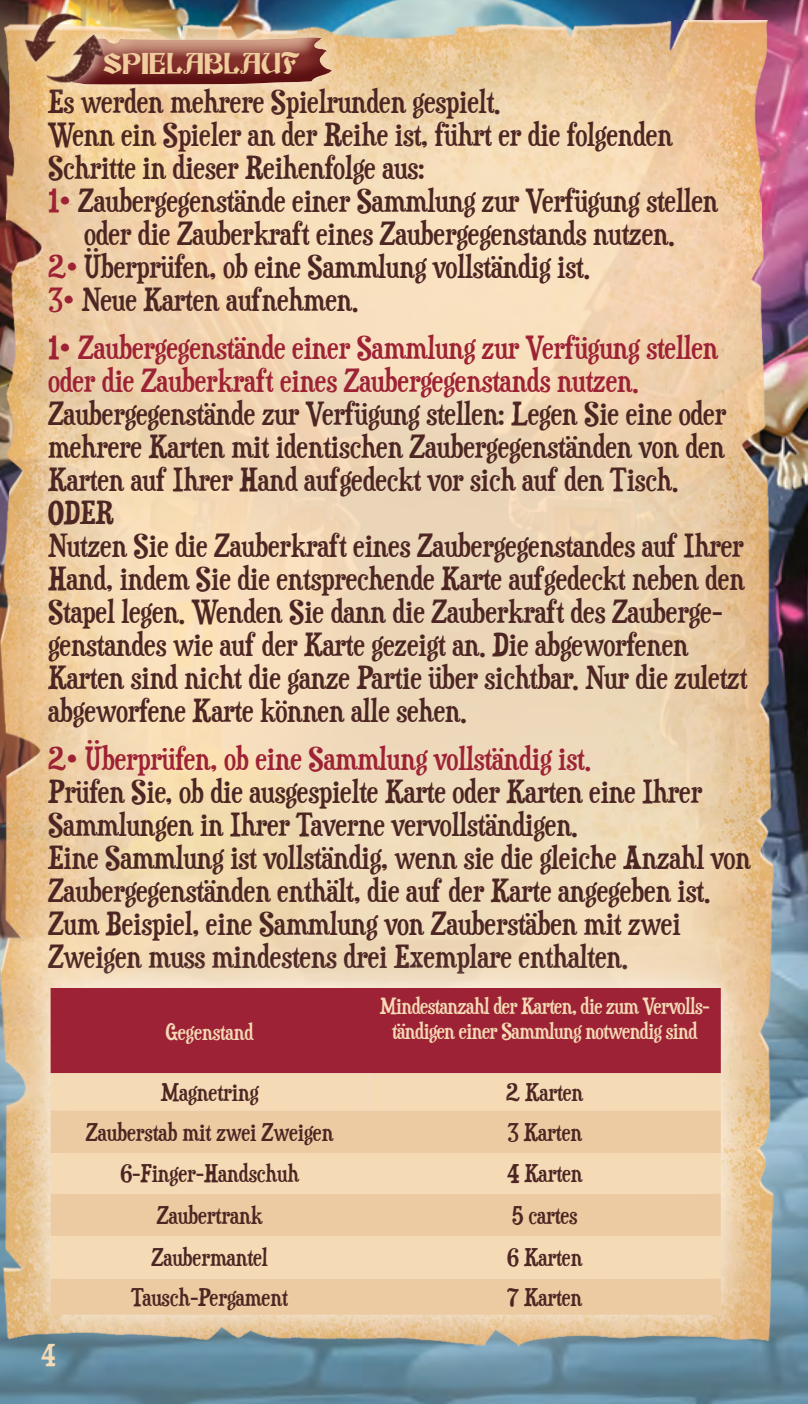
<style>
.page{position:relative;width:808px;height:1404px;background:#fff}
.page>*{position:absolute;margin:0;border:0;box-sizing:border-box;transform-origin:0 0}
.t1{font:30px/33px "Duality";color:#4d2623}
.t2{font:30px/33px "Duality";color:#9e2235}
.t3{font:30px "Becker";color:#efcd9c;scale:.9 1}
.t4{font:27px "Duality";color:#f4dab5}
.t5{font:22.8px "Duality";color:#4d2623}
.t6{font:21px/25.2px "Duality";letter-spacing:-.02em;color:#f4dab5;text-align:center}
.t7{font:21px "Duality";color:#f4dab5}
.s1{color:#9e2235}
</style>
<div class="page">
<img style="left:0;top:0;width:808px;height:1403px">
<img style="left:0;top:21px;width:790px;height:1373px">
<div style="left:54px;top:19px;width:294px;height:85px;background:#fff;opacity:.75"></div>
<img style="left:0;top:0;width:333px;height:120px">
<img style="left:2px;top:0;width:134px;height:109px">
<div style="left:19px;top:956px;width:733px;height:389px;background:#fff;opacity:.75"></div>
<div style="left:51px;top:987px;width:670px;height:86px;background:#9e2235"></div>
<div style="left:51px;top:1073px;width:670px;height:37px;background:#f4dab5"></div>
<div style="left:51px;top:1110px;width:670px;height:204px;background:#edcba2"></div>
<svg style="left:51px;top:1152px;width:670px;height:126px;background:#f1d4ae"></svg>
<hr style="left:367px;top:1073px;width:3px;height:37px;background:#f5dac0">
<p class="t3" style="left:103px;top:45px;width:220px">SPIELABLAUF</p>
<p class="t1" style="left:48px;top:84px;width:454px">Es werden mehrere Spielrunden gespielt.</p>
<p class="t1" style="left:48px;top:117px;width:626px">Wenn ein Spieler an der Reihe ist, führt er die folgenden</p>
<p class="t1" style="left:48px;top:150px;width:378px">Schritte in dieser Reihenfolge aus:</p>
<p class="t1" style="left:48px;top:183px;width:672px"><span class="s1">1•</span> Zaubergegenstände einer Sammlung zur Verfügung stellen</p>
<p class="t1" style="left:84px;top:216px;width:592px">oder die Zauberkraft eines Zaubergegenstands nutzen.</p>
<p class="t1" style="left:48px;top:249px;width:543px"><span class="s1">2•</span> Überprüfen, ob eine Sammlung vollständig ist.</p>
<p class="t1" style="left:48px;top:282px;width:312px"><span class="s1">3•</span> Neue Karten aufnehmen.</p>
<p class="t2" style="left:48px;top:330px;width:672px">1• Zaubergegenstände einer Sammlung zur Verfügung stellen oder die Zauberkraft eines Zaubergegenstands nutzen.</p>
<p class="t1" style="left:48px;top:396px;width:701px">Zaubergegenstände zur Verfügung stellen: Legen Sie eine oder mehrere Karten mit identischen Zaubergegenständen von den Karten auf Ihrer Hand aufgedeckt vor sich auf den Tisch.<br>ODER<br>Nutzen Sie die Zauberkraft eines Zaubergegenstandes auf Ihrer Hand, indem Sie die entsprechende Karte aufgedeckt neben den Stapel legen. Wenden Sie dann die Zauberkraft des Zauberge&shy;genstandes wie auf der Karte gezeigt an. Die abgeworfenen Karten sind nicht die ganze Partie über sichtbar. Nur die zuletzt abgeworfene Karte können alle sehen.</p>
<p class="t2" style="left:48px;top:741px;width:544px">2• Überprüfen, ob eine Sammlung vollständig ist.</p>
<p class="t1" style="left:48px;top:774px;width:704px">Prüfen Sie, ob die ausgespielte Karte oder Karten eine Ihrer Sammlungen in Ihrer Taverne vervollständigen.<br>Eine Sammlung ist vollständig, wenn sie die gleiche Anzahl von Zaubergegenständen enthält, die auf der Karte angegeben ist.<br>Zum Beispiel, eine Sammlung von Zauberstäben mit zwei Zweigen muss mindestens drei Exemplare enthalten.</p>
<p class="t7" style="left:166px;top:1018px;width:89px">Gegenstand</p>
<p class="t6" style="left:380px;top:992px;width:331px">Mindestanzahl der Karten, die zum Vervolls&shy;tändigen einer Sammlung notwendig sind</p>
<p class="t4" style="left:41px;top:1337px;width:16px">4</p>
<p class="t5" style="left:161px;top:1077px;width:99px">Magnetring</p>
<p class="t5" style="left:506px;top:1077px;width:79px">2 Karten</p>
<p class="t5" style="left:86px;top:1117px;width:249px">Zauberstab mit zwei Zweigen</p>
<p class="t5" style="left:507px;top:1117px;width:76px">3 Karten</p>
<p class="t5" style="left:120px;top:1159px;width:180px">6-Finger-Handschuh</p>
<p class="t5" style="left:507px;top:1159px;width:77px">4 Karten</p>
<p class="t5" style="left:157px;top:1200px;width:107px">Zaubertrank</p>
<p class="t5" style="left:512px;top:1200px;width:67px">5 cartes</p>
<p class="t5" style="left:151px;top:1243px;width:118px">Zaubermantel</p>
<p class="t5" style="left:507px;top:1243px;width:77px">6 Karten</p>
<p class="t5" style="left:132px;top:1282px;width:158px">Tausch-Pergament</p>
<p class="t5" style="left:507px;top:1282px;width:77px">7 Karten</p>
</div>
